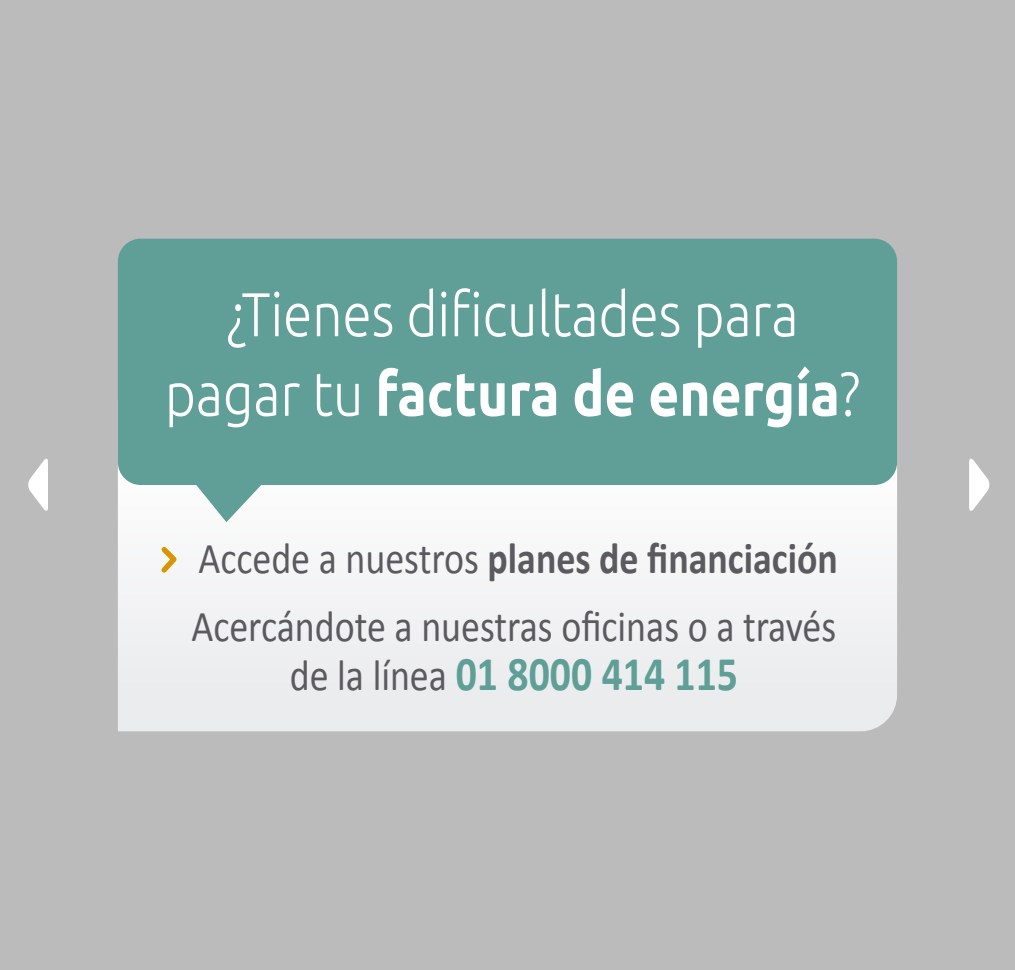
<style>
.page{position:relative;width:1015px;height:970px;background:#fff}
.page>*{position:absolute;margin:0;border:0;box-sizing:border-box;transform-origin:0 0}
.t1{font:300 61.8px/79.5px "Ubuntu";color:#fff;text-align:center;scale:.86 1}
.t2{font:700 48.6px "Calibri";color:#5f9f97;scale:.86 1}
.t3{font:44.1px/68.4px "Calibri";color:#5b5b5f;scale:.86 1}
.s1{font-weight:700}
.s2{font-weight:400;font-size:44.1px;color:#5b5b5f}
</style>
<div class="page">
<div style="left:0;top:0;width:1015px;height:969px;background:#bbb"></div>
<svg style="left:969px;top:458px;width:21px;height:53px"></svg>
<svg style="left:28px;top:458px;width:20px;height:53px"></svg>
<svg style="left:118px;top:467px;width:779px;height:264px"></svg>
<div style="left:118px;top:238px;width:779px;height:247px;background:#5f9f97;border-radius:23px"></div>
<svg style="left:161px;top:485px;width:141px;height:37px"></svg>
<svg style="left:157px;top:541px;width:24px;height:36px"></svg>
<h1 class="t1" style="left:165px;top:273px;width:810px">¿Tienes dificultades para pagar tu <span class="s1">factura de energía</span>?</h1>
<p class="t3" style="left:191px;top:522px;width:753px">Accede a nuestros <span class="s1">planes de financiación<br></span>Acercándote a nuestras oficinas o a través</p>
<p class="t2" style="left:290px;top:639px;width:523px"><span class="s2">de la línea</span> 01 8000 414 115</p>
</div>
